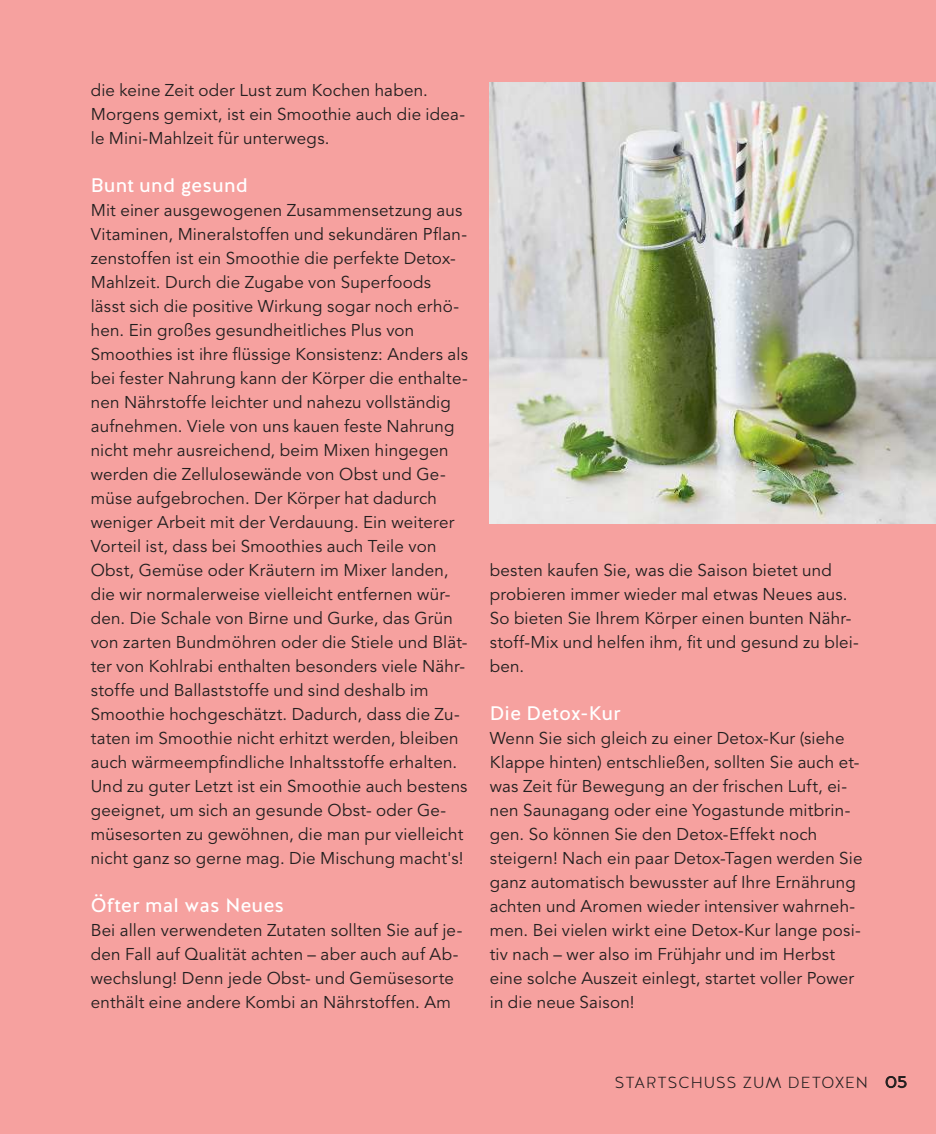
<style>
.page{position:relative;width:936px;height:1134px;background:#fff}
.page>*{position:absolute;margin:0;border:0;box-sizing:border-box;transform-origin:0 0}
.t1{font:19.6px "Halis GR";letter-spacing:.015em;color:#fff}
.t2{font:17px/24px "Avenir LT Std";letter-spacing:.01em;color:#221f1f}
.t3{font:300 16px "Halis GR";letter-spacing:.055em;color:#221f1f}
</style>
<div class="page">
<div style="left:0;top:0;width:935px;height:1134px;background:#f6a19f"></div>
<img style="left:489px;top:82px;width:446px;height:441px">
<p class="t2" style="left:91px;top:80px;width:376px">die keine Zeit oder Lust zum Kochen haben.<br>Morgens gemixt, ist ein Smoothie auch die idea&shy;le Mini-Mahlzeit für unterwegs.</p>
<p class="t1" style="left:91px;top:174px;width:159px">Bunt und gesund</p>
<p class="t2" style="left:91px;top:200px;width:378px">Mit einer ausgewogenen Zusammensetzung aus Vitaminen, Mineralstoffen und sekundären Pflan&shy;zenstoffen ist ein Smoothie die perfekte Detox-Mahlzeit. Durch die Zugabe von Superfoods lässt sich die positive Wirkung sogar noch erhö&shy;hen. Ein großes gesundheitliches Plus von Smoothies ist ihre flüssige Konsistenz: Anders als bei fester Nahrung kann der Körper die enthalte&shy;nen Nährstoffe leichter und nahezu vollständig aufnehmen. Viele von uns kauen feste Nahrung nicht mehr ausreichend, beim Mixen hingegen werden die Zellulosewände von Obst und Ge&shy;müse aufgebrochen. Der Körper hat dadurch weniger Arbeit mit der Verdauung. Ein weiterer Vorteil ist, dass bei Smoothies auch Teile von Obst, Gemüse oder Kräutern im Mixer landen, die wir normalerweise vielleicht entfernen wür&shy;den. Die Schale von Birne und Gurke, das Grün von zarten Bundmöhren oder die Stiele und Blät&shy;ter von Kohlrabi enthalten besonders viele Nähr&shy;stoffe und Ballaststoffe und sind deshalb im Smoothie hochgeschätzt. Dadurch, dass die Zu&shy;taten im Smoothie nicht erhitzt werden, bleiben auch wärmeempfindliche Inhaltsstoffe erhalten.<br>Und zu guter Letzt ist ein Smoothie auch bestens geeignet, um sich an gesunde Obst- oder Ge&shy;müsesorten zu gewöhnen, die man pur vielleicht nicht ganz so gerne mag. Die Mischung macht's!</p>
<p class="t1" style="left:91px;top:894px;width:195px">Öfter mal was Neues</p>
<p class="t2" style="left:91px;top:920px;width:373px">Bei allen verwendeten Zutaten sollten Sie auf je&shy;den Fall auf Qualität achten – aber auch auf Ab&shy;wechslung! Denn jede Obst- und Gemüsesorte enthält eine andere Kombi an Nährstoffen. Am</p>
<p class="t2" style="left:489px;top:560px;width:371px">besten kaufen Sie, was die Saison bietet und probieren immer wieder mal etwas Neues aus.<br>So bieten Sie Ihrem Körper einen bunten Nähr&shy;stoff-Mix und helfen ihm, fit und gesund zu blei&shy;ben.</p>
<p class="t1" style="left:489px;top:702px;width:132px">Die Detox-Kur</p>
<p class="t2" style="left:489px;top:728px;width:374px">Wenn Sie sich gleich zu einer Detox-Kur (siehe Klappe hinten) entschließen, sollten Sie auch et&shy;was Zeit für Bewegung an der frischen Luft, ei&shy;nen Saunagang oder eine Yogastunde mitbrin&shy;gen. So können Sie den Detox-Effekt noch steigern! Nach ein paar Detox-Tagen werden Sie ganz automatisch bewusster auf Ihre Ernährung achten und Aromen wieder intensiver wahrneh&shy;men. Bei vielen wirkt eine Detox-Kur lange posi&shy;tiv nach – wer also im Frühjahr und im Herbst eine solche Auszeit einlegt, startet voller Power in die neue Saison!</p>
<p class="t3" style="left:614px;top:1073px;width:294px">STARTSCHUSS ZUM DETOXEN 05</p>
</div>
